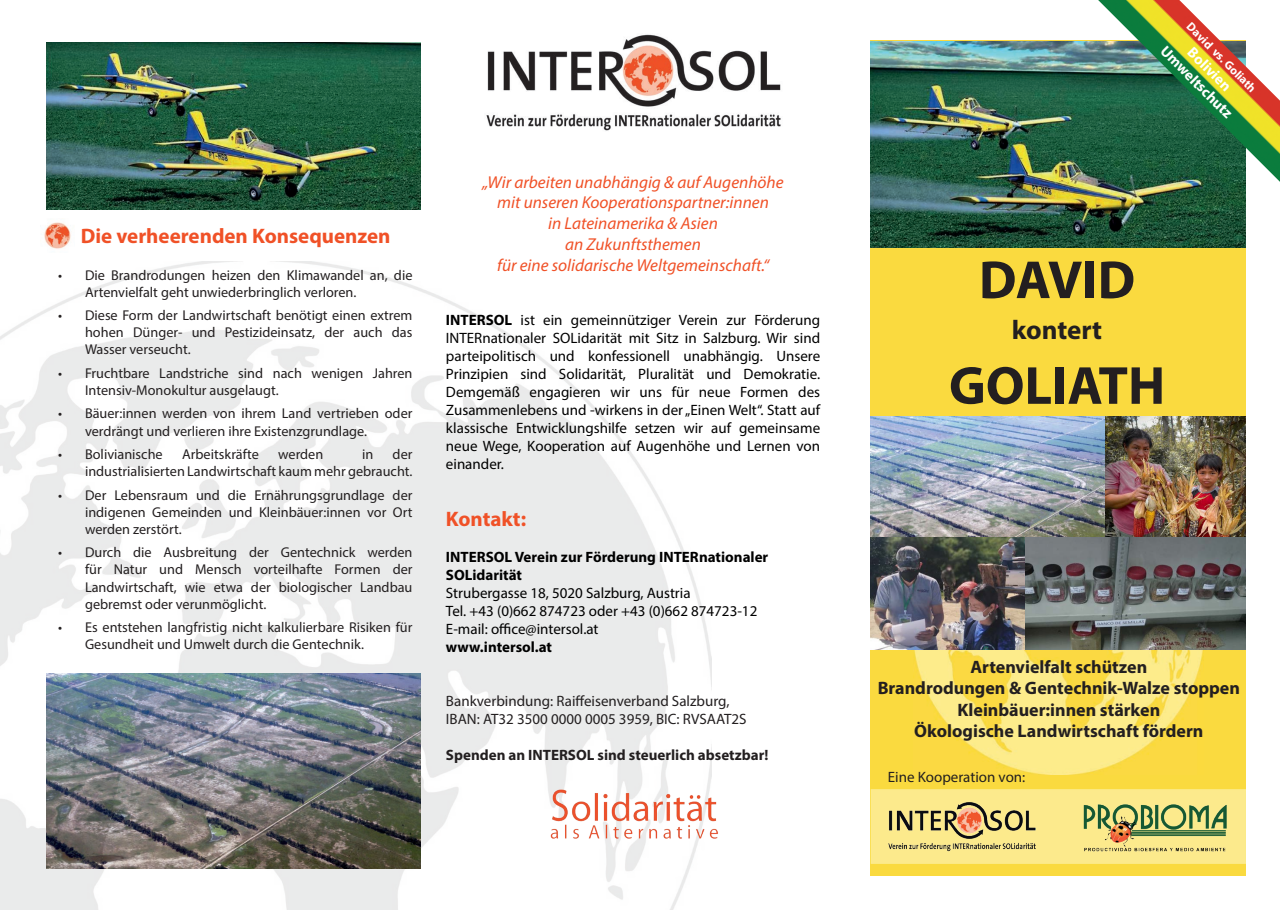
<style>
.page{position:relative;width:1280px;height:910px;background:#fff}
.page>*{position:absolute;margin:0;border:0;box-sizing:border-box;transform-origin:0 0}
.t1{font:700 54px "Myriad Pro";color:#231f20}
.t2{font:700 27px "Myriad Pro";letter-spacing:-.005em;color:#231f20}
.t3{font:700 21px "Myriad Pro";color:#f05127}
.t4{font:700 18px/21.6px "Myriad Pro";color:#231f20;text-align:center}
.t5{font:italic 17.25px "Myriad Pro";color:#f05127}
.t6{font:15px/18px "Myriad Pro";color:#000;text-align:justify}
.t7{font:15px "Myriad Pro";color:#231f20}
.t8{font:700 15px "Myriad Pro";color:#000}
.t9{font:700 15px "Myriad Pro";color:#231f20}
.t10{font:700 15px "Myriad Pro";color:#fff}
.t11{font:14.25px/17.1px "Myriad Pro";color:#231f20}
.t12{font:700 12px "Myriad Pro";color:#fff}
.s1{font-weight:700}
</style>
<div class="page">
<img style="left:0;top:262px;width:711px;height:648px">
<img style="left:486px;top:34px;width:295px;height:97px">
<img style="left:542px;top:785px;width:176px;height:60px">
<div style="left:871px;top:41px;width:375px;height:835px;background:#fada3f"></div>
<img style="left:913px;top:649px;width:290px;height:125px">
<div style="left:871px;top:789px;width:375px;height:75px;background:#fcea8c;border:2px solid #fceb8b"></div>
<img style="left:888px;top:802px;width:148px;height:49px">
<img style="left:870px;top:42px;width:376px;height:205px">
<img style="left:1098px;top:0;width:182px;height:182px">
<img style="left:1083px;top:804px;width:144px;height:47px">
<img style="left:870px;top:417px;width:235px;height:121px">
<img style="left:1105px;top:417px;width:141px;height:120px">
<img style="left:870px;top:538px;width:155px;height:111px">
<img style="left:1025px;top:537px;width:221px;height:112px">
<img style="left:47px;top:43px;width:374px;height:166px">
<img style="left:47px;top:674px;width:374px;height:195px">
<img style="left:44px;top:222px;width:27px;height:27px">
<p class="t3" style="left:81px;top:222px;width:311px">Die verheerenden Konsequenzen</p>
<p class="t11" style="left:85px;top:266px;width:329px;text-indent:-27px">• Die Brandrodungen heizen den Klimawandel an, die<br>Artenvielfalt geht unwiederbringlich verloren.</p>
<p class="t11" style="left:85px;top:307px;width:329px;text-align:justify;text-indent:-27px">• Diese Form der Landwirtschaft benötigt einen extrem hohen Dünger- und Pestizideinsatz, der auch das Wasser verseucht.</p>
<p class="t11" style="left:85px;top:364px;width:329px;text-indent:-27px">• Fruchtbare Landstriche sind nach wenigen Jahren<br>Intensiv-Monokultur ausgelaugt.</p>
<p class="t11" style="left:85px;top:405px;width:329px;text-indent:-27px">• Bäuer:innen werden von ihrem Land vertrieben oder verdrängt und verlieren ihre Existenzgrundlage.</p>
<p class="t11" style="left:58px;top:445px;width:106px">• Bolivianische</p>
<p class="t11" style="left:182px;top:445px;width:78px">Arbeitskräfte</p>
<p class="t11" style="left:278px;top:445px;width:47px">werden</p>
<p class="t11" style="left:362px;top:445px;width:13px">in</p>
<p class="t11" style="left:85px;top:445px;width:329px;text-align:right">der<br>industrialisierten Landwirtschaft kaum mehr gebraucht.</p>
<p class="t11" style="left:85px;top:486px;width:329px;text-align:justify;text-indent:-27px">• Der Lebensraum und die Ernährungsgrundlage der indigenen Gemeinden und Kleinbäuer:innen vor Ort werden zerstört.</p>
<p class="t11" style="left:85px;top:544px;width:329px;text-align:justify;text-indent:-27px">• Durch die Ausbreitung der Gentechnick werden für Natur und Mensch vorteilhafte Formen der Landwirtschaft, wie etwa der biologischer Landbau gebremst oder verunmöglicht.</p>
<p class="t11" style="left:85px;top:618px;width:329px;text-indent:-27px">• Es entstehen langfristig nicht kalkulierbare Risiken für<br>Gesundheit und Umwelt durch die Gentechnik.</p>
<p class="t5" style="left:482px;top:171px;width:303px">„Wir arbeiten unabhängig &amp; auf Augenhöhe</p>
<p class="t5" style="left:497px;top:192px;width:273px">mit unseren Kooperationspartner:innen</p>
<p class="t5" style="left:548px;top:213px;width:171px">in Lateinamerika &amp; Asien</p>
<p class="t5" style="left:565px;top:233px;width:137px">an Zukunftsthemen</p>
<p class="t5" style="left:497px;top:254px;width:273px">für eine solidarische Weltgemeinschaft.“</p>
<p class="t6" style="left:446px;top:310px;width:376px"><span class="s1">INTERSOL</span> ist ein gemeinnütziger Verein zur Förderung INTERnationaler SOLidarität mit Sitz in Salzburg. Wir sind parteipolitisch und konfessionell unabhängig. Unsere Prinzipien sind Solidarität, Pluralität und Demokratie.<br>Demgemäß engagieren wir uns für neue Formen des Zusammenlebens und -wirkens in der „Einen Welt“. Statt auf klassische Entwicklungshilfe setzen wir auf gemeinsame neue Wege, Kooperation auf Augenhöhe und Lernen von einander.</p>
<p class="t3" style="left:446px;top:505px;width:82px">Kontakt:</p>
<p class="t8" style="left:446px;top:547px;width:324px">INTERSOL Verein zur Förderung INTERnationaler</p>
<p class="t8" style="left:446px;top:565px;width:78px">SOLidarität</p>
<p class="t6" style="left:446px;top:584px;width:246px">Strubergasse 18, 5020 Salzburg, Austria</p>
<p class="t6" style="left:446px;top:602px;width:313px">Tel. +43 (0)662 874723 oder +43 (0)662 874723-12</p>
<p class="t6" style="left:446px;top:620px;width:154px">E-mail: office@intersol.at</p>
<p class="t8" style="left:446px;top:637px;width:108px">www.intersol.at</p>
<p class="t7" style="left:446px;top:692px;width:285px">Bankverbindung: Raiffeisenverband Salzburg,</p>
<p class="t7" style="left:446px;top:710px;width:302px">IBAN: AT32 3500 0000 0005 3959, BIC: RVSAAT2S</p>
<p class="t9" style="left:446px;top:745px;width:324px">Spenden an INTERSOL sind steuerlich absetzbar!</p>
<p class="t12" style="left:1194px;top:19px;width:94px;rotate:45deg">David vs. Goliath</p>
<p class="t10" style="left:1170px;top:42px;width:96px;rotate:45deg">Umweltschutz</p>
<p class="t10" style="left:1197px;top:43px;width:56px;rotate:45deg">Bolivien</p>
<p class="t1" style="left:979px;top:245px;width:158px">DAVID</p>
<p class="t2" style="left:1012px;top:312px;width:92px">kontert</p>
<p class="t1" style="left:949px;top:350px;width:218px">GOLIATH</p>
<p class="t4" style="left:970px;top:655px;width:178px">Artenvielfalt schützen</p>
<p class="t4" style="left:878px;top:677px;width:364px">Brandrodungen &amp; Gentechnik-Walze stoppen</p>
<p class="t4" style="left:914px;top:698px;width:291px">Kleinbäuer:innen stärken<br>Ökologische Landwirtschaft fördern</p>
<p class="t7" style="left:888px;top:767px;width:139px">Eine Kooperation von:</p>
</div>
